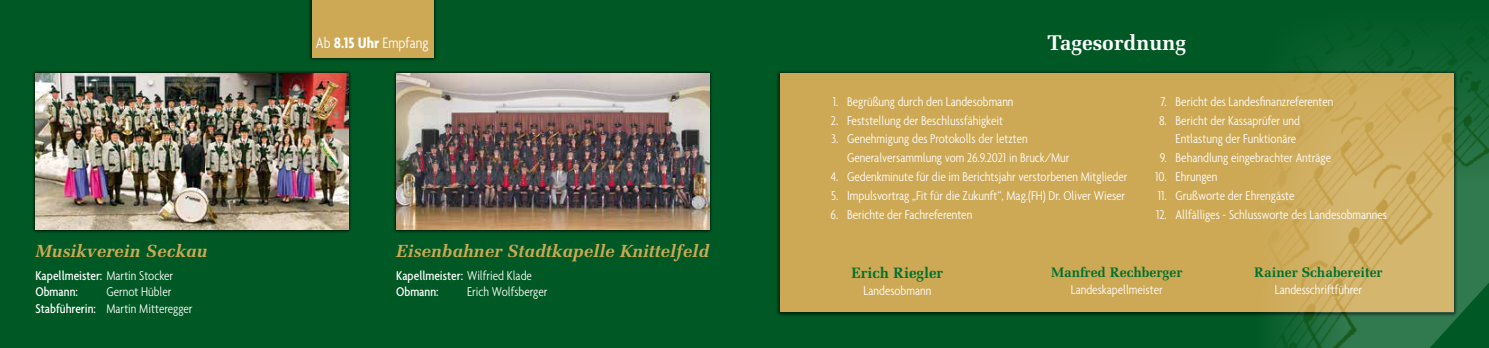
<style>
.page{position:relative;width:1489px;height:348px;background:#fff}
.page>*{position:absolute;margin:0;border:0;box-sizing:border-box;transform-origin:0 0}
.t1{font:700 21.25px "Melior";color:#fff}
.t2{font:italic 700 17.5px "Melior";color:#cda955}
.t3{font:300 condensed 16.25px "Agenda";color:#fff}
.t4{font:700 15px "Melior";color:#00712f}
.t5{font:300 condensed 13.75px/18.8px "Agenda";color:#fff}
.t6{font:500 condensed 13.75px/16.2px "Agenda";color:#fff}
.t7{font:700 13.75px "Melior";color:#00712f}
.s1{font-weight:300}
.s2{font-weight:500}
.s3{font-weight:700}
</style>
<div class="page">
<div style="left:0;top:0;width:1488px;height:347px;background:#005924"></div>
<div style="left:32px;top:70px;width:320px;height:163px;background:#000;opacity:.75"></div>
<img style="left:35px;top:73px;width:313px;height:156px">
<div style="left:392px;top:70px;width:320px;height:163px;background:#000;opacity:.75"></div>
<img style="left:396px;top:73px;width:313px;height:156px">
<img style="left:1275px;top:48px;width:213px;height:299px">
<div style="left:776px;top:70px;width:681px;height:246px;background:#000;opacity:.6"></div>
<div style="left:780px;top:73px;width:673px;height:239px;background:#cda955"></div>
<img style="left:1292px;top:80px;width:161px;height:232px">
<div style="left:308px;top:0;width:129px;height:62px;background:#000;opacity:.6"></div>
<div style="left:312px;top:0;width:121px;height:58px;background:#cda955"></div>
<p class="t2" style="left:35px;top:240px;width:174px">Musikverein Seckau</p>
<p class="t6" style="left:35px;top:267px;width:139px">Kapellmeister: <span class="s1">Martin Stocker<br></span>Obmann:</p>
<p class="t5" style="left:35px;top:283px;width:158px;line-height:16.2px;text-indent:71px">Gernot Hübler<br><span class="s2">Stabführerin:</span> Martin Mitteregger</p>
<p class="t3" style="left:316px;top:34px;width:114px">Ab <span class="s3">8.15 Uhr</span> Empfang</p>
<p class="t2" style="left:396px;top:240px;width:314px">Eisenbahner Stadtkapelle Knittelfeld</p>
<p class="t6" style="left:396px;top:267px;width:137px">Kapellmeister: <span class="s1">Wilfried Klade<br></span>Obmann:</p>
<p class="t5" style="left:467px;top:282px;width:82px">Erich Wolfsberger</p>
<h1 class="t1" style="left:1047px;top:30px;width:140px">Tagesordnung</h1>
<p class="t5" style="left:832px;top:92px;width:182px">1. Begrüßung durch den Landesobmann</p>
<p class="t5" style="left:830px;top:110px;width:174px">2. Feststellung der Beschlussfähigkeit</p>
<p class="t5" style="left:847px;top:129px;width:224px;text-indent:-16px">3. Genehmigung des Protokolls der letzten<br>Generalversammlung vom 26.9.2021 in Bruck/Mur</p>
<p class="t5" style="left:830px;top:167px;width:298px">4. Gedenkminute für die im Berichtsjahr verstorbenen Mitglieder</p>
<p class="t5" style="left:831px;top:185px;width:295px">5. Impulsvortrag „Fit für die Zukunft“, Mag.(FH) Dr. Oliver Wieser</p>
<p class="t5" style="left:830px;top:204px;width:143px">6. Berichte der Fachreferenten</p>
<p class="t5" style="left:1160px;top:92px;width:174px">7. Bericht des Landesfinanzreferenten</p>
<p class="t5" style="left:1158px;top:110px;width:143px;text-align:right">8. Bericht der Kassaprüfer und<br>Entlastung der Funktionäre</p>
<p class="t5" style="left:1159px;top:148px;width:173px">9. Behandlung eingebrachter Anträge</p>
<p class="t5" style="left:1155px;top:167px;width:64px">10. Ehrungen</p>
<p class="t5" style="left:1157px;top:185px;width:138px">11. Grußworte der Ehrengäste</p>
<p class="t5" style="left:1155px;top:204px;width:232px">12. Allfälliges - Schlussworte des Landesobmannes</p>
<p class="t4" style="left:851px;top:263px;width:93px">Erich Riegler</p>
<p class="t5" style="left:863px;top:280px;width:69px">Landesobmann</p>
<p class="t7" style="left:1050px;top:264px;width:133px">Manfred Rechberger</p>
<p class="t5" style="left:1070px;top:279px;width:93px">Landeskapellmeister</p>
<p class="t7" style="left:1254px;top:264px;width:130px">Rainer Schabereiter</p>
<p class="t5" style="left:1274px;top:279px;width:89px">Landesschriftführer</p>
</div>
